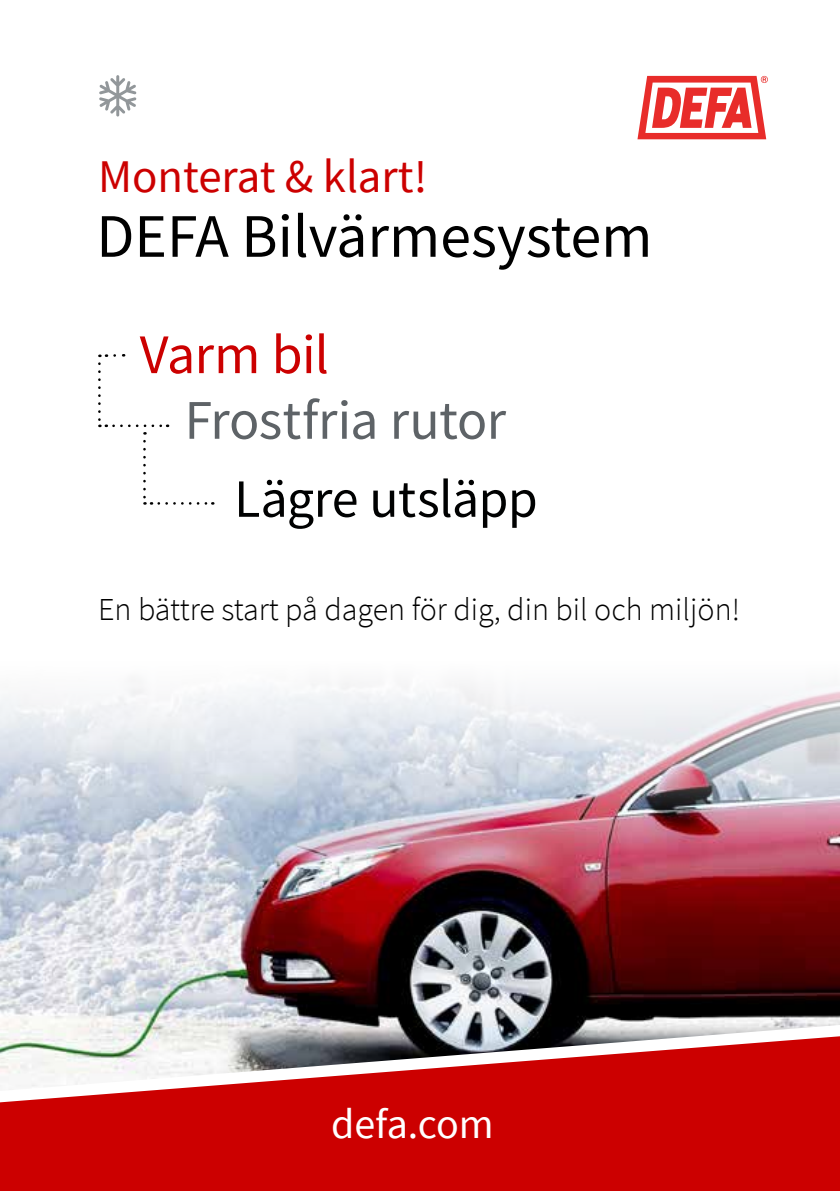
<style>
.page{position:relative;width:840px;height:1191px;background:#fff}
.page>*{position:absolute;margin:0;border:0;box-sizing:border-box;transform-origin:0 0}
.t1{font:61.8px "Source Sans Pro";color:#000}
.t2{font:55.8px "Source Sans Pro";letter-spacing:-.01em;color:#5e6367}
.t3{font:55.8px "Source Sans Pro";letter-spacing:-.01em;color:#c00}
.t4{font:53.8px "Source Sans Pro";letter-spacing:-.01em;color:#000101}
.t5{font:46.8px "Source Sans Pro";color:#c00}
.t6{font:42px "Source Sans Pro";color:#fff}
.t7{font:300 32px "Source Sans Pro";color:#000}
</style>
<div class="page">
<svg style="left:114px;top:354px;width:10px;height:3px"></svg>
<svg style="left:98px;top:363px;width:9px;height:64px"></svg>
<svg style="left:113px;top:424px;width:55px;height:10px"></svg>
<svg style="left:143px;top:441px;width:9px;height:63px"></svg>
<svg style="left:159px;top:502px;width:54px;height:2px"></svg>
<svg style="left:99px;top:75px;width:37px;height:41px"></svg>
<img style="left:0;top:682px;width:839px;height:343px">
<svg style="left:637px;top:76px;width:130px;height:63px"></svg>
<svg style="left:0;top:1025px;width:835px;height:11px"></svg>
<svg style="left:0;top:1036px;width:839px;height:155px;background:#ca2a2a"></svg>
<h3 class="t5" style="left:98px;top:147px;width:330px">Monterat &amp; klart!</h3>
<h1 class="t1" style="left:96px;top:197px;width:557px">DEFA Bilvärmesystem</h1>
<h2 class="t3" style="left:140px;top:319px;width:190px">Varm bil</h2>
<h2 class="t2" style="left:184px;top:385px;width:323px">Frostfria rutor</h2>
<h3 class="t4" style="left:234px;top:465px;width:305px">Lägre utsläpp</h3>
<p class="t7" style="left:98px;top:589px;width:643px">En bättre start på dagen för dig, din bil och miljön!</p>
<h3 class="t6" style="left:331px;top:1097px;width:164px">defa.com</h3>
</div>
